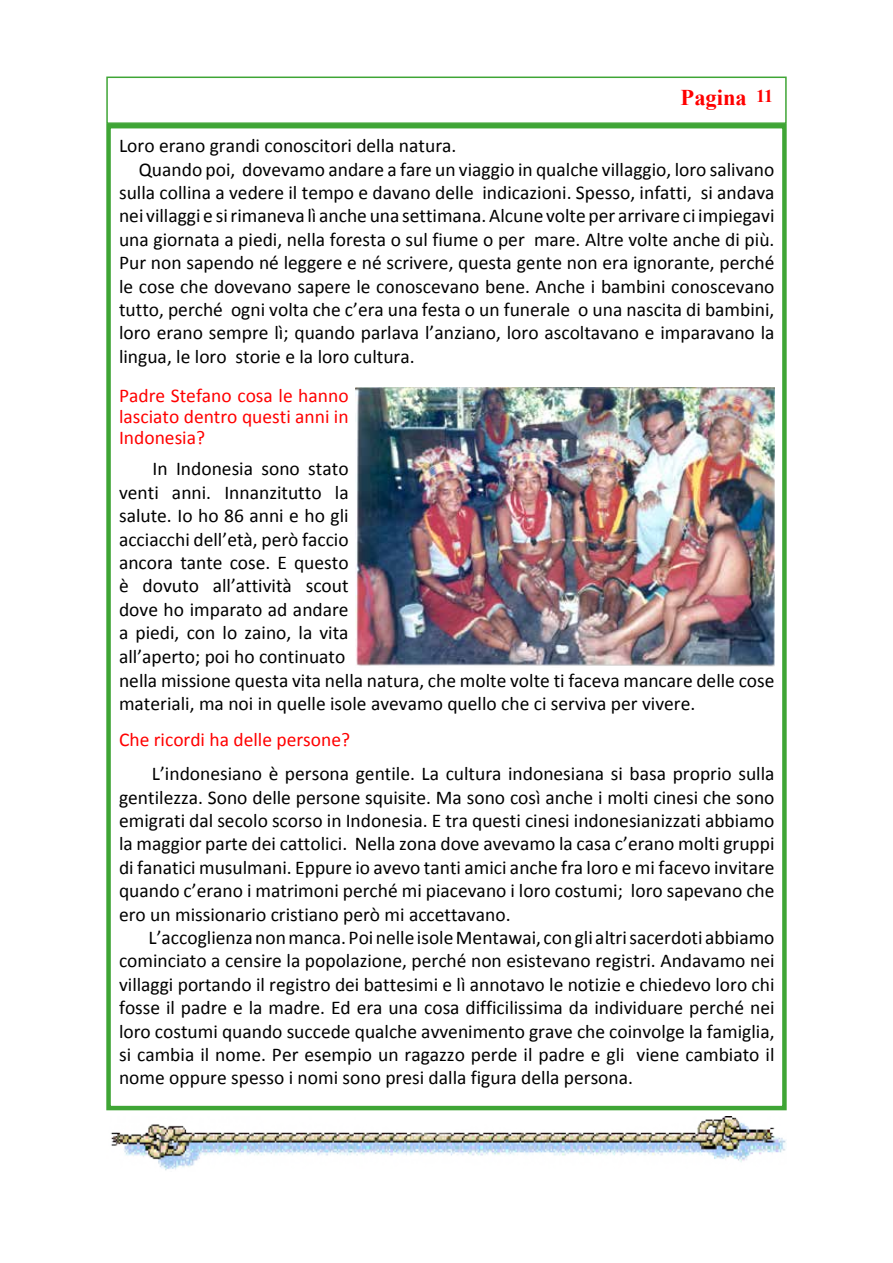
<style>
.page{position:relative;width:893px;height:1263px;background:#fff}
.page>*{position:absolute;margin:0;border:0;box-sizing:border-box;transform-origin:0 0}
.t1{font:700 22.5px "Times New Roman";color:#f00}
.t2{font:19.5px/23.4px "Calibri";color:#000;text-align:justify}
.t3{font:19.5px/21px "Calibri";color:#f00;text-align:justify}
.s1{font-size:18px}
</style>
<div class="page">
<div style="left:106px;top:77px;width:681px;height:47px;border:2px solid #3fa535"></div>
<img style="left:111px;top:1116px;width:676px;height:55px">
<div style="left:106px;top:124px;width:681px;height:986px;border:4px solid #3fa535"></div>
<img style="left:355px;top:387px;width:419px;height:280px">
<p class="t1" style="left:681px;top:81px;width:94px">Pagina <span class="s1">11</span></p>
<p class="t2" style="left:119px;top:134px;width:339px">Loro erano grandi conoscitori della natura.</p>
<p class="t2" style="left:139px;top:157px;width:637px">Quando poi, dovevamo andare a fare un viaggio in qualche villaggio, loro salivano</p>
<p class="t2" style="left:119px;top:181px;width:657px">sulla collina a vedere il tempo e davano delle indicazioni. Spesso, infatti, si andava</p>
<p class="t2" style="left:119px;top:204px;width:657px">nei villaggi e si rimaneva lì anche una settimana. Alcune volte per arrivare ci impiegavi</p>
<p class="t2" style="left:119px;top:228px;width:657px">una giornata a piedi, nella foresta o sul fiume o per mare. Altre volte anche di più.</p>
<p class="t2" style="left:119px;top:251px;width:657px">Pur non sapendo né leggere e né scrivere, questa gente non era ignorante, perché</p>
<p class="t2" style="left:119px;top:274px;width:657px">le cose che dovevano sapere le conoscevano bene. Anche i bambini conoscevano</p>
<p class="t2" style="left:119px;top:298px;width:657px">tutto, perché ogni volta che c’era una festa o un funerale o una nascita di bambini,</p>
<p class="t2" style="left:119px;top:321px;width:657px">loro erano sempre lì; quando parlava l’anziano, loro ascoltavano e imparavano la</p>
<p class="t2" style="left:119px;top:345px;width:297px">lingua, le loro storie e la loro cultura.</p>
<p class="t3" style="left:119px;top:385px;width:231px">Padre Stefano cosa le hanno lasciato dentro questi anni in Indonesia?</p>
<p class="t2" style="left:119px;top:457px;width:657px;text-align:left;text-indent:33px">In Indonesia sono stato<br>venti anni. Innanzitutto la<br>salute. Io ho 86 anni e ho gli<br>acciacchi dell’età, però faccio<br>ancora tante cose. E questo<br>è dovuto all’attività scout<br>dove ho imparato ad andare<br>a piedi, con lo zaino, la vita<br>all’aperto; poi ho continuato<br>nella missione questa vita nella natura, che molte volte ti faceva mancare delle cose materiali, ma noi in quelle isole avevamo quello che ci serviva per vivere.</p>
<p class="t3" style="left:119px;top:729px;width:233px">Che ricordi ha delle persone?</p>
<p class="t2" style="left:119px;top:762px;width:657px;text-indent:33px">L’indonesiano è persona gentile. La cultura indonesiana si basa proprio sulla gentilezza. Sono delle persone squisite. Ma sono così anche i molti cinesi che sono emigrati dal secolo scorso in Indonesia. E tra questi cinesi indonesianizzati abbiamo la maggior parte dei cattolici. Nella zona dove avevamo la casa c’erano molti gruppi di fanatici musulmani. Eppure io avevo tanti amici anche fra loro e mi facevo invitare quando c’erano i matrimoni perché mi piacevano i loro costumi; loro sapevano che ero un missionario cristiano però mi accettavano.</p>
<p class="t2" style="left:119px;top:926px;width:657px;text-indent:29px">L’accoglienza non manca. Poi nelle isole Mentawai, con gli altri sacerdoti abbiamo cominciato a censire la popolazione, perché non esistevano registri. Andavamo nei villaggi portando il registro dei battesimi e lì annotavo le notizie e chiedevo loro chi fosse il padre e la madre. Ed era una cosa difficilissima da individuare perché nei loro costumi quando succede qualche avvenimento grave che coinvolge la famiglia, si cambia il nome. Per esempio un ragazzo perde il padre e gli viene cambiato il nome oppure spesso i nomi sono presi dalla figura della persona.</p>
</div>
